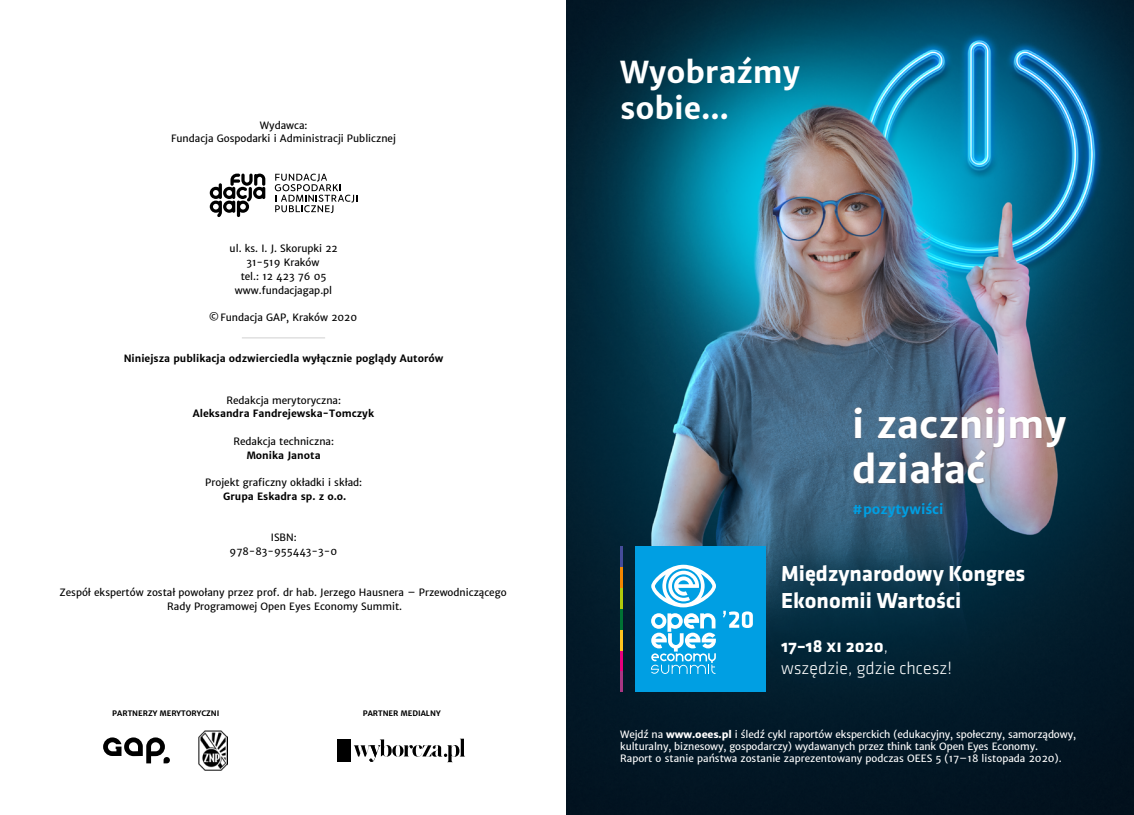
<style>
.page{position:relative;width:1134px;height:815px;background:#fff}
.page>*{position:absolute;margin:0;border:0;box-sizing:border-box;transform-origin:0 0}
.t1{font:700 37.5px/45px "Merriweather Sans";color:#fff}
.t2{font:700 30px/36px "Merriweather Sans";color:#fff}
.t3{font:700 22.5px/27px "Klavika";color:#fff}
.t4{font:300 18px/22.1px "Klavika";color:#fff}
.t5{font:700 13.5px "Merriweather Sans";color:#009fe3}
.t6{font:10px/13.8px "Merriweather Sans";color:#000;text-align:center}
.t7{font:10px/12px "Merriweather Sans";letter-spacing:-.01em;color:#fff}
.t8{font:700 10px "Merriweather Sans";color:#000}
.t9{font:700 7.5px "Merriweather Sans";color:#000}
.s1{font-weight:700}
.s2{font-weight:800}
</style>
<div class="page">
<img style="left:567px;top:0;width:567px;height:815px">
<svg style="left:763px;top:547px;width:280px;height:149px;background:#072b3d"></svg>
<div style="left:636px;top:547px;width:130px;height:145px;background:#009fe3"></div>
<hr style="left:620px;top:651px;width:3px;height:20px;background:#e6007d">
<hr style="left:620px;top:671px;width:3px;height:21px;background:#a83683">
<hr style="left:620px;top:547px;width:3px;height:20px;background:#454c9b">
<hr style="left:620px;top:567px;width:3px;height:21px;background:#f18700">
<hr style="left:620px;top:588px;width:3px;height:21px;background:#afca0b">
<hr style="left:620px;top:609px;width:3px;height:21px;background:#007334">
<hr style="left:620px;top:630px;width:3px;height:21px;background:#fdc41f">
<svg style="left:651px;top:613px;width:65px;height:61px"></svg>
<svg style="left:651px;top:565px;width:65px;height:42px"></svg>
<svg style="left:723px;top:611px;width:30px;height:17px"></svg>
<div style="left:853px;top:407px;width:213px;height:77px;background:#6d5049;opacity:.41"></div>
<svg style="left:103px;top:737px;width:67px;height:26px"></svg>
<hr style="left:242px;top:337px;width:83px;height:1px;background:#dadada">
<img style="left:198px;top:730px;width:30px;height:40px">
<svg style="left:275px;top:174px;width:82px;height:39px"></svg>
<svg style="left:210px;top:174px;width:55px;height:43px"></svg>
<div style="left:337px;top:739px;width:14px;height:23px;background:#000"></div>
<svg style="left:353px;top:739px;width:112px;height:23px"></svg>
<p class="t6" style="left:171px;top:118px;width:226px">Wydawca:<br>Fundacja Gospodarki i Administracji Publicznej</p>
<p class="t6" style="left:230px;top:242px;width:110px">ul. ks. I. J. Skorupki 22<br>31-519 Kraków<br>tel.: 12 423 76 05 www.fundacjagap.pl</p>
<p class="t6" style="left:209px;top:311px;width:150px">©Fundacja GAP, Kraków 2020</p>
<p class="t8" style="left:124px;top:353px;width:321px">Niniejsza publikacja odzwierciedla wyłącznie poglądy Autorów</p>
<p class="t6" style="left:226px;top:393px;width:116px">Redakcja merytoryczna:</p>
<p class="t8" style="left:193px;top:408px;width:183px">Aleksandra Fandrejewska-Tomczyk</p>
<p class="t6" style="left:233px;top:434px;width:102px">Redakcja techniczna:</p>
<p class="t8" style="left:247px;top:449px;width:75px">Monika Janota</p>
<p class="t6" style="left:205px;top:476px;width:158px">Projekt graficzny okładki i skład:</p>
<p class="t8" style="left:223px;top:490px;width:125px">Grupa Eskadra sp. z o.o.</p>
<p class="t6" style="left:230px;top:531px;width:109px">ISBN:<br>978-83-955443-3-0</p>
<p class="t6" style="left:59px;top:586px;width:449px">Zespół ekspertów został powołany przez prof. dr hab. Jerzego Hausnera – Przewodniczącego<br>Rady Programowej Open Eyes Economy Summit.</p>
<p class="t9" style="left:112px;top:709px;width:109px">PARTNERZY MERYTORYCZNI</p>
<p class="t9" style="left:363px;top:709px;width:79px">PARTNER MEDIALNY</p>
<h2 class="t2" style="left:620px;top:54px;width:182px">Wyobraźmy sobie…</h2>
<h1 class="t1" style="left:852px;top:403px;width:216px">i zacznijmy działać</h1>
<h3 class="t5" style="left:852px;top:501px;width:93px">#pozytywiści</h3>
<h3 class="t3" style="left:781px;top:561px;width:246px">Międzynarodowy Kongres<br>Ekonomii Wartości</h3>
<h3 class="t4" style="left:781px;top:635px;width:172px"><span class="s1">17–18 XI 2020</span>, wszędzie, gdzie chcesz!</h3>
<p class="t7" style="left:620px;top:728px;width:457px">Wejdź na <span class="s2">www.oees.pl</span> i śledź cykl raportów eksperckich (edukacyjny, społeczny, samorządowy, kulturalny, biznesowy, gospodarczy) wydawanych przez think tank Open Eyes Economy.<br>Raport o stanie państwa zostanie zaprezentowany podczas OEES 5 (17–18 listopada 2020).</p>
</div>
